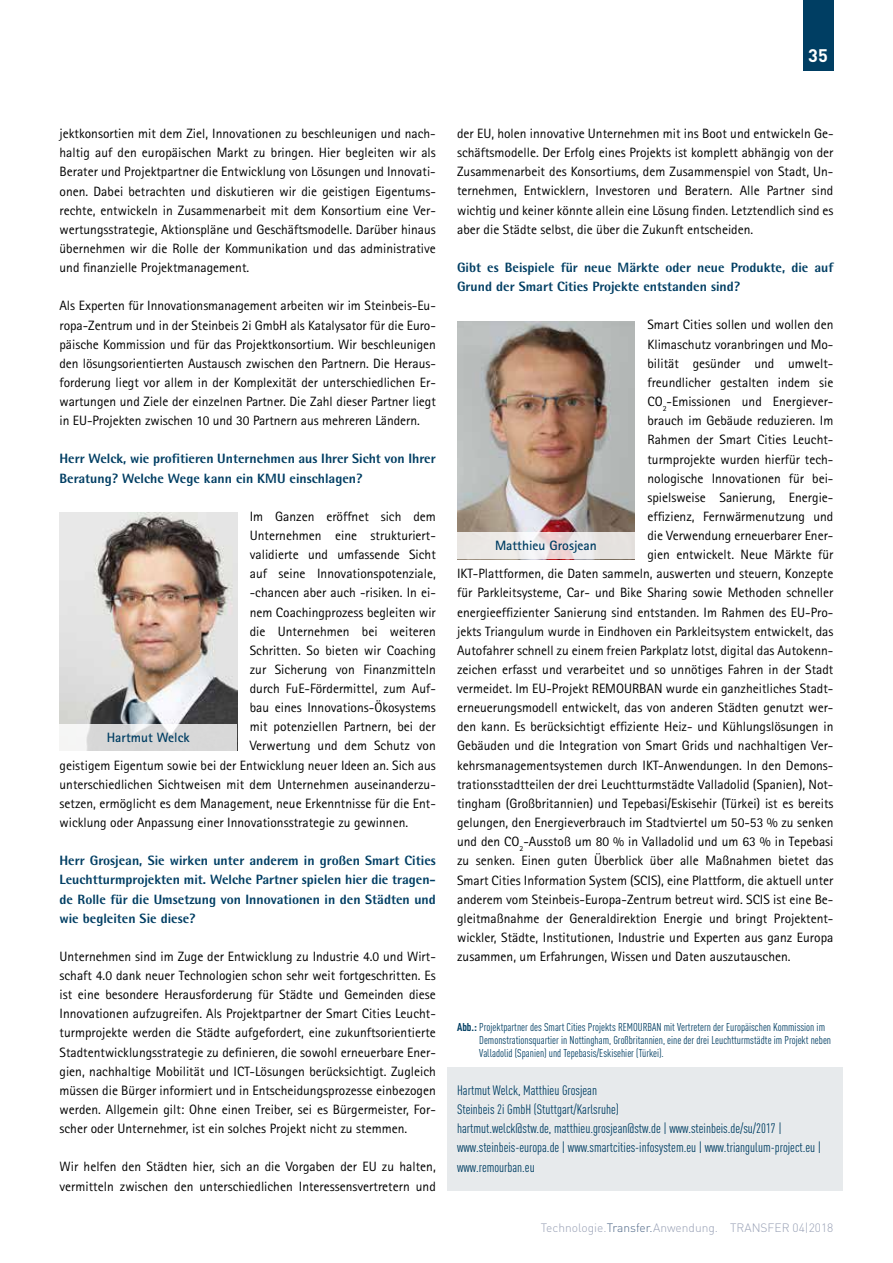
<style>
.page{position:relative;width:893px;height:1263px;background:#fff}
.page>*{position:absolute;margin:0;border:0;box-sizing:border-box;transform-origin:0 0}
.t1{font:700 18px "DINOT";color:#fff}
.t2{font:13.5px/19.2px "Rotis Sans Serif";color:#000;text-align:justify}
.t3{font:800 13.5px/19.2px "Rotis Semi Sans";color:#003e63}
.t4{font:condensed 13.5px/19.2px "DINOT";color:#003e63}
.t5{font:700 13.5px "Rotis Sans Serif";color:#003e63}
.t6{font:300 12px "DINOT";color:#98a0b5}
.t7{font:condensed 11.25px/12.8px "DINOT";color:#003e63}
.s1{font-weight:700}
.s2{color:#4e6787}
</style>
<div class="page">
<div style="left:803px;top:0;width:30px;height:71px;background:#003e63"></div>
<div style="left:448px;top:1067px;width:395px;height:124px;background:#e7eaec"></div>
<img style="left:60px;top:513px;width:177px;height:211px">
<img style="left:457px;top:321px;width:178px;height:211px">
<svg style="left:60px;top:724px;width:177px;height:26px;fill:#d8d8d8"></svg>
<svg style="left:457px;top:532px;width:178px;height:27px;background:#ebe5e4"></svg>
<h1 class="t1" style="left:808px;top:43px;width:21px">35</h1>
<p class="t2" style="left:60px;top:124px;width:378px">jektkonsortien mit dem Ziel, Innovationen zu beschleunigen und nach&shy;haltig auf den europäischen Markt zu bringen. Hier begleiten wir als Berater und Projektpartner die Entwicklung von Lösungen und Innovati&shy;onen. Dabei betrachten und diskutieren wir die geistigen Eigentums&shy;rechte, entwickeln in Zusammenarbeit mit dem Konsortium eine Ver&shy;wertungsstrategie, Aktionspläne und Geschäftsmodelle. Darüber hinaus übernehmen wir die Rolle der Kommunikation und das administrative und finanzielle Projektmanagement.</p>
<p class="t2" style="left:60px;top:296px;width:378px">Als Experten für Innovationsmanagement arbeiten wir im Steinbeis-Eu&shy;ropa-Zentrum und in der Steinbeis 2i GmbH als Katalysator für die Euro&shy;päische Kommission und für das Projektkonsortium. Wir beschleunigen den lösungsorientierten Austausch zwischen den Partnern. Die Heraus&shy;forderung liegt vor allem in der Komplexität der unterschiedlichen Er&shy;wartungen und Ziele der einzelnen Partner. Die Zahl dieser Partner liegt in EU-Projekten zwischen 10 und 30 Partnern aus mehreren Ländern.</p>
<p class="t3" style="left:60px;top:449px;width:378px">Herr Welck, wie profitieren Unternehmen aus Ihrer Sicht von Ihrer<br>Beratung? Welche Wege kann ein KMU einschlagen?</p>
<p class="t2" style="left:250px;top:507px;width:188px">Im Ganzen eröffnet sich dem</p>
<p class="t2" style="left:250px;top:526px;width:188px">Unternehmen eine strukturiert-</p>
<p class="t2" style="left:250px;top:545px;width:188px">validierte und umfassende Sicht</p>
<p class="t2" style="left:250px;top:564px;width:188px">auf seine Innovationspotenziale,</p>
<p class="t2" style="left:250px;top:583px;width:188px">-chancen aber auch -risiken. In ei-</p>
<p class="t2" style="left:250px;top:602px;width:188px">nem Coachingprozess begleiten wir</p>
<p class="t2" style="left:250px;top:621px;width:188px">die Unternehmen bei weiteren</p>
<p class="t2" style="left:250px;top:640px;width:188px">Schritten. So bieten wir Coaching</p>
<p class="t2" style="left:250px;top:660px;width:188px">zur Sicherung von Finanzmitteln</p>
<p class="t2" style="left:250px;top:679px;width:188px">durch FuE-Fördermittel, zum Auf-</p>
<p class="t2" style="left:250px;top:698px;width:188px">bau eines Innovations-Ökosystems</p>
<p class="t2" style="left:250px;top:717px;width:188px">mit potenziellen Partnern, bei der</p>
<p class="t2" style="left:250px;top:736px;width:188px">Verwertung und dem Schutz von</p>
<p class="t2" style="left:60px;top:755px;width:378px">geistigem Eigentum sowie bei der Entwicklung neuer Ideen an. Sich aus</p>
<p class="t2" style="left:60px;top:774px;width:378px">unterschiedlichen Sichtweisen mit dem Unternehmen auseinanderzu-</p>
<p class="t2" style="left:60px;top:794px;width:378px">setzen, ermöglicht es dem Management, neue Erkenntnisse für die Ent-</p>
<p class="t2" style="left:60px;top:813px;width:350px">wicklung oder Anpassung einer Innovationsstrategie zu gewinnen.</p>
<p class="t3" style="left:60px;top:851px;width:378px;text-align:justify">Herr Grosjean, Sie wirken unter anderem in großen Smart Cities Leuchtturmprojekten mit. Welche Partner spielen hier die tragen&shy;de Rolle für die Umsetzung von Innovationen in den Städten und wie begleiten Sie diese?</p>
<p class="t2" style="left:60px;top:947px;width:378px">Unternehmen sind im Zuge der Entwicklung zu Industrie 4.0 und Wirt&shy;schaft 4.0 dank neuer Technologien schon sehr weit fortgeschritten. Es ist eine besondere Herausforderung für Städte und Gemeinden diese Innovationen aufzugreifen. Als Projektpartner der Smart Cities Leucht&shy;turmprojekte werden die Städte aufgefordert, eine zukunftsorientierte Stadtentwicklungsstrategie zu definieren, die sowohl erneuerbare Ener&shy;gien, nachhaltige Mobilität und ICT-Lösungen berücksichtigt. Zugleich müssen die Bürger informiert und in Entscheidungsprozesse einbezogen werden. Allgemein gilt: Ohne einen Treiber, sei es Bürgermeister, For&shy;scher oder Unternehmer, ist ein solches Projekt nicht zu stemmen.</p>
<p class="t2" style="left:60px;top:1157px;width:378px">Wir helfen den Städten hier, sich an die Vorgaben der EU zu halten, vermitteln zwischen den unterschiedlichen Interessensvertretern und</p>
<p class="t5" style="left:107px;top:728px;width:84px">Hartmut Welck</p>
<p class="t2" style="left:457px;top:124px;width:378px">der EU, holen innovative Unternehmen mit ins Boot und entwickeln Ge&shy;schäftsmodelle. Der Erfolg eines Projekts ist komplett abhängig von der Zusammenarbeit des Konsortiums, dem Zusammenspiel von Stadt, Un&shy;ternehmen, Entwicklern, Investoren und Beratern. Alle Partner sind wichtig und keiner könnte allein eine Lösung finden. Letztendlich sind es aber die Städte selbst, die über die Zukunft entscheiden.</p>
<p class="t3" style="left:457px;top:258px;width:378px">Gibt es Beispiele für neue Märkte oder neue Produkte, die auf<br>Grund der Smart Cities Projekte entstanden sind?</p>
<p class="t2" style="left:647px;top:315px;width:188px">Smart Cities sollen und wollen den</p>
<p class="t2" style="left:647px;top:334px;width:188px">Klimaschutz voranbringen und Mo-</p>
<p class="t2" style="left:647px;top:353px;width:188px">bilität gesünder und umwelt-</p>
<p class="t2" style="left:647px;top:372px;width:188px">freundlicher gestalten indem sie</p>
<p class="t2" style="left:647px;top:392px;width:188px">CO<sub>2</sub>-Emissionen und Energiever-</p>
<p class="t2" style="left:647px;top:411px;width:188px">brauch im Gebäude reduzieren. Im</p>
<p class="t2" style="left:647px;top:430px;width:188px">Rahmen der Smart Cities Leucht-</p>
<p class="t2" style="left:647px;top:449px;width:188px">turmprojekte wurden hierfür tech-</p>
<p class="t2" style="left:647px;top:468px;width:188px">nologische Innovationen für bei-</p>
<p class="t2" style="left:647px;top:487px;width:188px">spielsweise Sanierung, Energie-</p>
<p class="t2" style="left:647px;top:507px;width:188px">effizienz, Fernwärmenutzung und</p>
<p class="t2" style="left:647px;top:526px;width:188px">die Verwendung erneuerbarer Ener-</p>
<p class="t2" style="left:647px;top:545px;width:188px">gien entwickelt. Neue Märkte für</p>
<p class="t2" style="left:457px;top:564px;width:378px">IKT-Plattformen, die Daten sammeln, auswerten und steuern, Konzepte</p>
<p class="t2" style="left:457px;top:583px;width:378px">für Parkleitsysteme, Car- und Bike Sharing sowie Methoden schneller</p>
<p class="t2" style="left:457px;top:602px;width:378px">energieeffizienter Sanierung sind entstanden. Im Rahmen des EU-Pro-</p>
<p class="t2" style="left:457px;top:621px;width:378px">jekts Triangulum wurde in Eindhoven ein Parkleitsystem entwickelt, das</p>
<p class="t2" style="left:457px;top:640px;width:378px">Autofahrer schnell zu einem freien Parkplatz lotst, digital das Autokenn-</p>
<p class="t2" style="left:457px;top:660px;width:378px">zeichen erfasst und verarbeitet und so unnötiges Fahren in der Stadt</p>
<p class="t2" style="left:457px;top:679px;width:378px">vermeidet. Im EU-Projekt REMOURBAN wurde ein ganzheitliches Stadt-</p>
<p class="t2" style="left:457px;top:698px;width:378px">erneuerungsmodell entwickelt, das von anderen Städten genutzt wer-</p>
<p class="t2" style="left:457px;top:717px;width:378px">den kann. Es berücksichtigt effiziente Heiz- und Kühlungslösungen in</p>
<p class="t2" style="left:457px;top:736px;width:378px">Gebäuden und die Integration von Smart Grids und nachhaltigen Ver-</p>
<p class="t2" style="left:457px;top:755px;width:376px">kehrsmanagementsystemen durch IKT-Anwendungen. In den Demons-</p>
<p class="t2" style="left:457px;top:774px;width:378px">trationsstadtteilen der drei Leuchtturmstädte Valladolid (Spanien), Not-</p>
<p class="t2" style="left:457px;top:794px;width:378px">tingham (Großbritannien) und Tepebasi/Eskisehir (Türkei) ist es bereits</p>
<p class="t2" style="left:457px;top:813px;width:378px">gelungen, den Energieverbrauch im Stadtviertel um 50-53 % zu senken</p>
<p class="t2" style="left:457px;top:832px;width:378px">und den CO<sub>2</sub>-Ausstoß um 80 % in Valladolid und um 63 % in Tepebasi</p>
<p class="t2" style="left:457px;top:851px;width:378px">zu senken. Einen guten Überblick über alle Maßnahmen bietet das</p>
<p class="t2" style="left:457px;top:870px;width:378px">Smart Cities Information System (SCIS), eine Plattform, die aktuell unter</p>
<p class="t2" style="left:457px;top:889px;width:378px">anderem vom Steinbeis-Europa-Zentrum betreut wird. SCIS ist eine Be-</p>
<p class="t2" style="left:457px;top:908px;width:378px">gleitmaßnahme der Generaldirektion Energie und bringt Projektent-</p>
<p class="t2" style="left:457px;top:928px;width:378px">wickler, Städte, Institutionen, Industrie und Experten aus ganz Europa</p>
<p class="t2" style="left:457px;top:947px;width:335px">zusammen, um Erfahrungen, Wissen und Daten auszutauschen.</p>
<p class="t5" style="left:495px;top:537px;width:103px">Matthieu Grosjean</p>
<p class="t7" style="left:479px;top:1021px;width:353px;text-indent:-22px"><span class="s1">Abb.:</span> Projektpartner des Smart Cities Projekts REMOURBAN mit Vertretern der Europäischen Kommission im<br>Demonstrationsquartier in Nottingham, Großbritannien, eine der drei Leuchtturmstädte im Projekt neben<br>Valladolid (Spanien) und Tepebasis/Eskisehier (Türkei).</p>
<p class="t4" style="left:457px;top:1080px;width:366px">Hartmut Welck, Matthieu Grosjean<br>Steinbeis 2i GmbH (Stuttgart/Karlsruhe)<br>hartmut.welck@stw.de, matthieu.grosjean@stw.de | www.steinbeis.de/su/2017 | www.steinbeis-europa.de | www.smartcities-infosystem.eu | www.triangulum-project.eu | www.remourban.eu</p>
<p class="t6" style="left:541px;top:1220px;width:294px">Technologie.<span class="s2">Transfer.</span>Anwendung. TRANSFER 04|2018</p>
</div>
